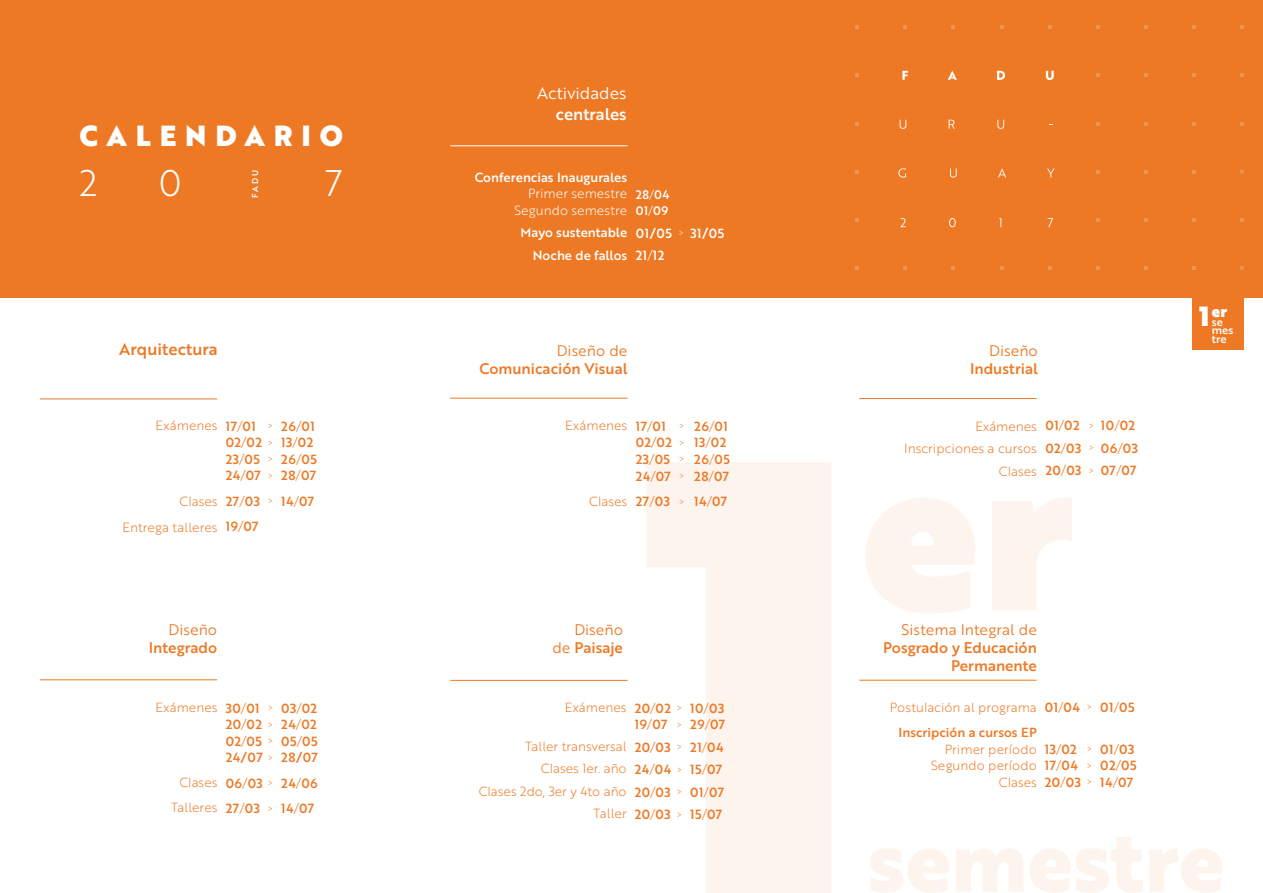
<style>
.page{position:relative;width:1263px;height:893px;background:#fff}
.page>*{position:absolute;margin:0;border:0;box-sizing:border-box;transform-origin:0 0}
.t1{font:600px "Brother 1816 Black";color:#ed7925}
.t2{font:36px "Brother 1816 Light";color:#fff}
.t3{font:28.35px "Brother 1816 Black";letter-spacing:.31em;color:#fff}
.t4{font:16.5px "Brother 1816 Medium";color:#ed7925}
.t5{font:16.5px "Brother 1816 Book";color:#fff}
.t6{font:16.5px "Brother 1816 Medium";color:#fff}
.t7{font:15.75px "Brother 1816 Black";color:#fff}
.t8{font:15px/18px "Brother 1816 Medium";color:#ed7925;text-align:right}
.t9{font:15px "Brother 1816 Book";color:#ed7925}
.t10{font:12.9px/16.5px "Brother 1816 Medium";letter-spacing:.04em;color:#ed7925}
.t11{font:12.9px/22.5px "Brother 1816 Light";color:#ed7925;text-align:right}
.t12{font:12.9px/22.5px "Brother 1816 Medium";color:#fff;text-align:right}
.t13{font:12.9px/16.5px "Brother 1816 Light";color:#fff;text-align:right}
.t14{font:12.9px "Brother 1816 Medium";color:#ed7925}
.t15{font:12.9px/22.5px "Brother 1816 Medium";letter-spacing:.04em;color:#fff}
.t16{font:12px/16.5px "Brother 1816 Medium";letter-spacing:.04em;color:#fff}
.t17{font:11.1px/8.4px "Brother 1816 Medium";color:#fff}
.t18{font:8.4px "Brother 1816 Medium";color:#fff}
.s1{font-family:"Brother 1816 Light"}
.s2{font-family:"Brother 1816 Light";font-size:9px}
.s3{font-family:"Brother 1816 Book"}
.s4{font-size:27px}
</style>
<div class="page">
<div style="left:0;top:0;width:1263px;height:298px;background:#ed7925"></div>
<hr style="left:450px;top:680px;width:177px;height:1px;background:#ed7925">
<hr style="left:450px;top:398px;width:177px;height:1px;background:#ed7925">
<hr style="left:450px;top:146px;width:177px;height:1px;background:#fff">
<hr style="left:40px;top:679px;width:177px;height:1px;background:#ed7925">
<hr style="left:40px;top:399px;width:177px;height:1px;background:#ed7925">
<hr style="left:859px;top:680px;width:177px;height:1px;background:#ed7925">
<hr style="left:859px;top:398px;width:177px;height:1px;background:#ed7925">
<svg style="left:1144px;top:74px;width:4px;height:3px"></svg>
<svg style="left:1192px;top:74px;width:4px;height:3px"></svg>
<svg style="left:855px;top:74px;width:4px;height:3px"></svg>
<svg style="left:1240px;top:74px;width:4px;height:3px"></svg>
<svg style="left:1144px;top:122px;width:4px;height:3px"></svg>
<svg style="left:1192px;top:122px;width:4px;height:3px"></svg>
<svg style="left:855px;top:122px;width:4px;height:3px"></svg>
<svg style="left:1240px;top:122px;width:4px;height:3px"></svg>
<svg style="left:1144px;top:170px;width:4px;height:3px"></svg>
<svg style="left:1192px;top:170px;width:4px;height:3px"></svg>
<svg style="left:855px;top:170px;width:4px;height:3px"></svg>
<svg style="left:1240px;top:170px;width:4px;height:3px"></svg>
<svg style="left:1096px;top:218px;width:3px;height:4px"></svg>
<svg style="left:1144px;top:218px;width:4px;height:4px"></svg>
<svg style="left:1192px;top:218px;width:4px;height:4px"></svg>
<svg style="left:855px;top:218px;width:4px;height:4px"></svg>
<svg style="left:1240px;top:218px;width:4px;height:4px"></svg>
<svg style="left:903px;top:266px;width:4px;height:4px"></svg>
<svg style="left:951px;top:266px;width:4px;height:4px"></svg>
<svg style="left:1000px;top:266px;width:3px;height:4px"></svg>
<svg style="left:1048px;top:266px;width:3px;height:4px"></svg>
<svg style="left:1096px;top:266px;width:3px;height:4px"></svg>
<svg style="left:1144px;top:266px;width:4px;height:4px"></svg>
<svg style="left:1192px;top:266px;width:4px;height:4px"></svg>
<svg style="left:855px;top:266px;width:4px;height:4px"></svg>
<svg style="left:1240px;top:266px;width:4px;height:4px"></svg>
<svg style="left:903px;top:26px;width:4px;height:3px"></svg>
<svg style="left:951px;top:26px;width:4px;height:3px"></svg>
<svg style="left:1144px;top:26px;width:4px;height:3px"></svg>
<svg style="left:1192px;top:26px;width:4px;height:3px"></svg>
<svg style="left:855px;top:26px;width:4px;height:3px"></svg>
<svg style="left:1240px;top:26px;width:4px;height:3px"></svg>
<svg style="left:902px;top:71px;width:6px;height:9px"></svg>
<svg style="left:948px;top:71px;width:9px;height:9px"></svg>
<svg style="left:997px;top:71px;width:8px;height:9px"></svg>
<svg style="left:1046px;top:71px;width:8px;height:9px"></svg>
<svg style="left:900px;top:120px;width:6px;height:9px"></svg>
<svg style="left:949px;top:120px;width:6px;height:9px"></svg>
<svg style="left:997px;top:120px;width:7px;height:9px"></svg>
<svg style="left:898px;top:168px;width:8px;height:10px"></svg>
<svg style="left:950px;top:168px;width:7px;height:10px"></svg>
<svg style="left:998px;top:168px;width:8px;height:9px"></svg>
<svg style="left:1047px;top:168px;width:7px;height:9px"></svg>
<svg style="left:900px;top:218px;width:6px;height:9px"></svg>
<svg style="left:949px;top:218px;width:7px;height:9px"></svg>
<svg style="left:1047px;top:218px;width:6px;height:9px"></svg>
<div style="left:1192px;top:297px;width:52px;height:53px;background:#ed7925"></div>
<h3 class="t3" style="left:79px;top:114px;width:265px">CALENDARIO</h3>
<p class="t18" style="left:249px;top:198px;width:30px;rotate:-90deg">fadu</p>
<h2 class="t2" style="left:80px;top:157px;width:20px">2</h2>
<h2 class="t2" style="left:159px;top:157px;width:24px">0</h2>
<h2 class="t2" style="left:248px;top:157px;width:13px">1</h2>
<h2 class="t2" style="left:325px;top:157px;width:19px">7</h2>
<p class="t5" style="left:537px;top:81px;width:91px">Actividades</p>
<p class="t6" style="left:556px;top:102px;width:72px">centrales</p>
<p class="t12" style="left:475px;top:166px;width:154px">Conferencias Inaugurales</p>
<p class="t13" style="left:514px;top:185px;width:114px">Primer semestre<br>Segundo semestre</p>
<p class="t12" style="left:521px;top:221px;width:108px">Mayo sustentable<br>Noche de fallos</p>
<p class="t16" style="left:636px;top:186px;width:35px">28<span class="s1">/</span>04<br>01<span class="s1">/</span>09</p>
<p class="t15" style="left:636px;top:221px;width:90px">01/05 <span class="s2">&gt;</span> 31/05<br>21<span class="s1">/</span>12</p>
<p class="t4" style="left:119px;top:336px;width:100px">Arquitectura</p>
<p class="t9" style="left:557px;top:340px;width:72px">Diseño de</p>
<p class="t8" style="left:479px;top:359px;width:150px">Comunicación Visual</p>
<p class="t11" style="left:156px;top:413px;width:63px">Exámenes</p>
<p class="t11" style="left:122px;top:488px;width:97px;line-height:25.5px">Clases<br>Entrega talleres</p>
<p class="t10" style="left:226px;top:417px;width:93px">17<span class="s1">/</span>01 <span class="s2">&gt;</span> 26<span class="s1">/</span>01<br>02<span class="s1">/</span>02 <span class="s2">&gt;</span> 13<span class="s1">/</span>02<br>23<span class="s1">/</span>05 <span class="s2">&gt;</span> 26<span class="s1">/</span>05<br>24<span class="s1">/</span>07 <span class="s2">&gt;</span> 28<span class="s1">/</span>07</p>
<p class="t10" style="left:226px;top:488px;width:90px;line-height:25.5px">27<span class="s1">/</span>03 <span class="s2">&gt;</span> 14<span class="s1">/</span>07<br>19<span class="s1">/</span>07</p>
<p class="t9" style="left:169px;top:619px;width:50px">Diseño</p>
<p class="t8" style="left:149px;top:638px;width:70px">Integrado</p>
<p class="t11" style="left:156px;top:695px;width:63px">Exámenes</p>
<p class="t11" style="left:171px;top:769px;width:48px;line-height:25.5px">Clases<br>Talleres</p>
<p class="t10" style="left:226px;top:699px;width:94px;text-align:justify">30<span class="s1">/</span>01 <span class="s2">&gt;</span> 03<span class="s1">/</span>02<br>20<span class="s1">/</span>02 <span class="s2">&gt;</span> 24<span class="s1">/</span>02<br>02<span class="s1">/</span>05 <span class="s2">&gt;</span> 05<span class="s1">/</span>05<br>24/07 <span class="s2">&gt;</span> 28/07</p>
<p class="t10" style="left:226px;top:770px;width:94px;line-height:25.5px">06<span class="s1">/</span>03 <span class="s2">&gt;</span> 24<span class="s1">/</span>06<br>27<span class="s1">/</span>03 <span class="s2">&gt;</span> 14<span class="s1">/</span>07</p>
<p class="t11" style="left:565px;top:413px;width:63px">Exámenes</p>
<p class="t11" style="left:589px;top:490px;width:40px">Clases</p>
<p class="t9" style="left:574px;top:619px;width:50px">Diseño</p>
<p class="t8" style="left:552px;top:638px;width:72px"><span class="s3">de</span> Paisaje</p>
<p class="t11" style="left:565px;top:695px;width:63px">Exámenes</p>
<p class="t11" style="left:479px;top:734px;width:150px">Taller transversal<br>Clases 1er. año<br>Clases 2do, 3er y 4to año<br>Taller</p>
<p class="t10" style="left:636px;top:418px;width:96px">17<span class="s1">/</span>01 <span class="s2">&gt;</span> 26<span class="s1">/</span>01<br>02<span class="s1">/</span>02 <span class="s2">&gt;</span> 13<span class="s1">/</span>02<br>23<span class="s1">/</span>05 <span class="s2">&gt;</span> 26<span class="s1">/</span>05<br>24<span class="s1">/</span>07 <span class="s2">&gt;</span> 28<span class="s1">/</span>07</p>
<p class="t10" style="left:636px;top:493px;width:93px">27<span class="s1">/</span>03 <span class="s2">&gt;</span> 14<span class="s1">/</span>07</p>
<h1 class="t1" style="left:646px;top:214px;width:223px">1</h1>
<p class="t10" style="left:635px;top:699px;width:92px">20<span class="s1">/</span>02 <span class="s2">&gt;</span> 10<span class="s1">/</span>03<br>19<span class="s1">/</span>07 <span class="s2">&gt;</span> 29<span class="s1">/</span>07</p>
<p class="t10" style="left:635px;top:735px;width:91px;line-height:22.5px">20<span class="s1">/</span>03 <span class="s2">&gt;</span> 21<span class="s1">/</span>04<br>24<span class="s1">/</span>04 <span class="s2">&gt;</span> 15<span class="s1">/</span>07<br>20<span class="s1">/</span>03 <span class="s2">&gt;</span> 01<span class="s1">/</span>07<br>20<span class="s1">/</span>03 <span class="s2">&gt;</span> 15<span class="s1">/</span>07</p>
<p class="t9" style="left:989px;top:339px;width:50px">Diseño</p>
<p class="t8" style="left:970px;top:359px;width:69px">Industrial</p>
<p class="t11" style="left:904px;top:414px;width:134px">Exámenes<br>Inscripciones a cursos<br>Clases</p>
<p class="t10" style="left:1045px;top:414px;width:94px;line-height:22.5px">01<span class="s1">/</span>02 <span class="s2">&gt;</span> 10<span class="s1">/</span>02<br>02<span class="s1">/</span>03 <span class="s2">&gt;</span> 06<span class="s1">/</span>03<br>20<span class="s1">/</span>03 <span class="s2">&gt;</span> 07<span class="s1">/</span>07</p>
<p class="t9" style="left:902px;top:619px;width:137px">Sistema Integral de</p>
<p class="t8" style="left:883px;top:638px;width:155px">Posgrado y Educación<br>Permanente</p>
<p class="t11" style="left:890px;top:695px;width:149px">Postulación al programa</p>
<p class="t14" style="left:899px;top:723px;width:140px">Inscripción a cursos EP</p>
<p class="t11" style="left:931px;top:740px;width:107px;line-height:16.5px">Primer período<br>Segundo período<br>Clases</p>
<p class="t10" style="left:1045px;top:698px;width:91px">01<span class="s1">/</span>04 <span class="s2">&gt;</span> 01<span class="s1">/</span>05</p>
<p class="t10" style="left:1045px;top:740px;width:93px">13<span class="s1">/</span>02 <span class="s2">&gt;</span> 01<span class="s1">/</span>03<br>17<span class="s1">/</span>04 <span class="s2">&gt;</span> 02<span class="s1">/</span>05<br>20<span class="s1">/</span>03 <span class="s2">&gt;</span> 14<span class="s1">/</span>07</p>
<p class="t7" style="left:1199px;top:299px;width:29px"><span class="s4">1</span>er</p>
<p class="t17" style="left:1212px;top:317px;width:23px">se mes tre</p>
</div>
